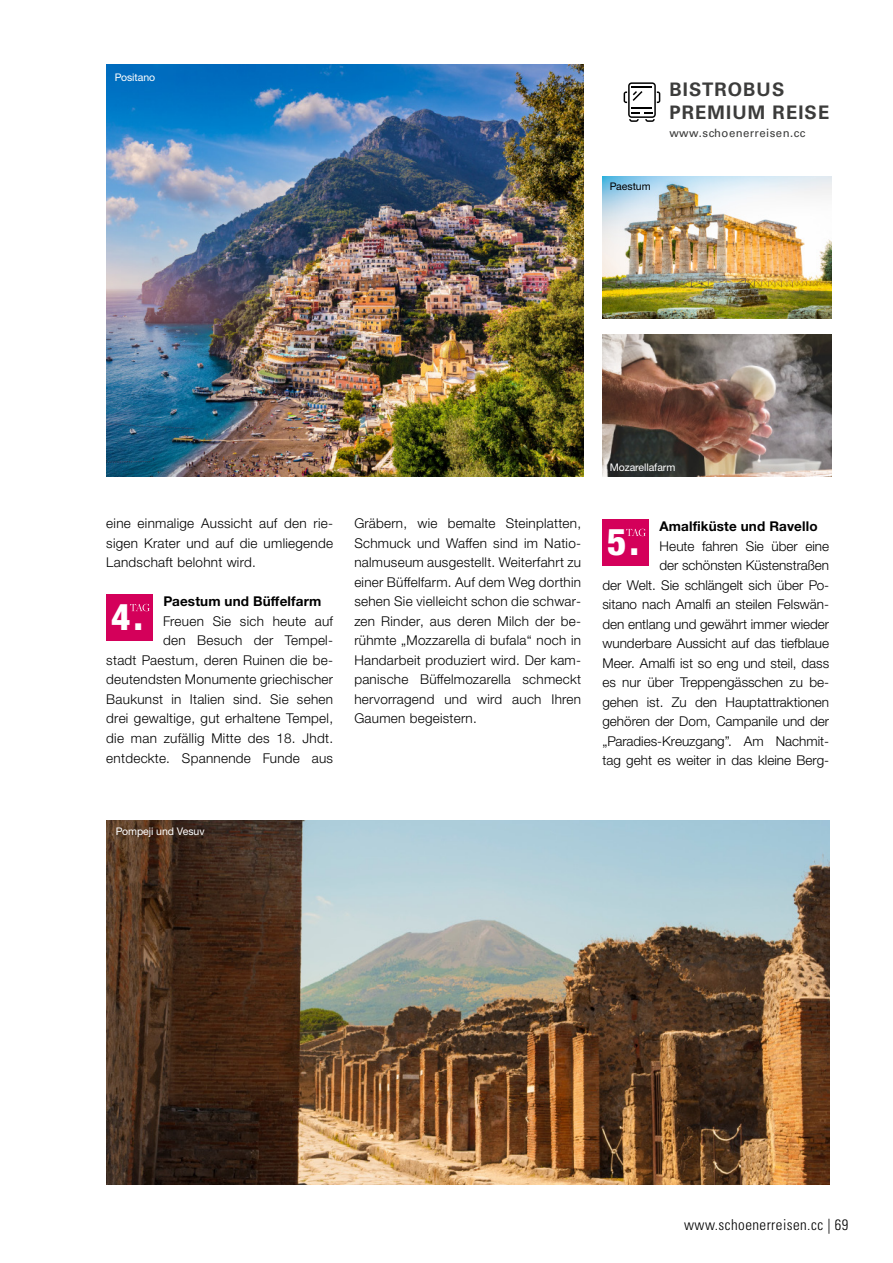
<style>
.page{position:relative;width:893px;height:1263px;background:#fff}
.page>*{position:absolute;margin:0;border:0;box-sizing:border-box;transform-origin:0 0}
.t1{font:800 condensed 37.2px "Helvetica Neue LTW1 G";color:#fff}
.t2{font:700 18.6px/23px "Univers";letter-spacing:.06em;color:#3c3c3b}
.t3{font:300 condensed 15px "Univers";letter-spacing:.03em;color:#000}
.Reisetexte{font:300 13.5px/19.5px "Helvetica Neue LTW1 G";color:#000;text-align:justify}
.Reisetexte-2{font:300 13.5px/19.5px "Helvetica Neue LTW1 G";letter-spacing:.02em;color:#000;text-align:right}
.Reisetitel_Überschriften{font:700 13.5px "Helvetica Neue LTW1 G";letter-spacing:.01em;color:#000}
.t4{font:11.4px "Univers";letter-spacing:.04em;color:#3c3c3b}
.Bildtext_weiss{font:10.5px "Helvetica Neue LTW1 G";letter-spacing:-.005em;color:#fff}
.Bildtext_schwarz{font:10.5px "Helvetica Neue LTW1 G";letter-spacing:-.005em;color:#000}
</style>
<div class="page">
<div style="left:106px;top:594px;width:47px;height:46px;background:#d4005a"></div>
<svg style="left:130px;top:604px;width:20px;height:7px"></svg>
<div style="left:602px;top:519px;width:47px;height:46px;background:#d4005a"></div>
<svg style="left:626px;top:529px;width:20px;height:7px"></svg>
<img style="left:106px;top:821px;width:723px;height:363px">
<img style="left:106px;top:64px;width:478px;height:412px">
<img style="left:602px;top:334px;width:229px;height:142px">
<img style="left:602px;top:176px;width:229px;height:142px">
<svg style="left:624px;top:82px;width:36px;height:40px"></svg>
<p class="Bildtext_weiss" style="left:115px;top:71px;width:42px">Positano</p>
<p class="Bildtext_schwarz" style="left:610px;top:180px;width:42px">Paestum</p>
<p class="t2" style="left:669px;top:78px;width:161px">BISTROBUS<br>PREMIUM REISE</p>
<p class="t4" style="left:669px;top:126px;width:138px">www.schoenerreisen.cc</p>
<p class="Reisetexte" style="left:106px;top:514px;width:228px">eine einmalige Aussicht auf den rie&shy;sigen Krater und auf die umliegende Landschaft belohnt wird.</p>
<p class="t1" style="left:111px;top:594px;width:33px">4.</p>
<p class="Reisetitel_Überschriften" style="left:163px;top:593px;width:159px">Paestum und Büffelfarm</p>
<p class="Reisetexte-2" style="left:106px;top:611px;width:228px">Freuen Sie sich heute auf<br>den Besuch der Tempel-<br>stadt Paestum, deren Ruinen die be&shy;deutendsten Monumente griechischer<br>Baukunst in Italien sind. Sie sehen drei gewaltige, gut erhaltene Tempel, die man zufällig Mitte des 18. Jhdt. entdeckte. Spannende Funde aus</p>
<p class="Bildtext_weiss" style="left:610px;top:461px;width:67px">Mozarellafarm</p>
<p class="Reisetexte" style="left:354px;top:514px;width:228px">Gräbern, wie bemalte Steinplatten, Schmuck und Waffen sind im Natio&shy;nalmuseum ausgestellt. Weiterfahrt zu einer Büffelfarm. Auf dem Weg dorthin sehen Sie vielleicht schon die schwar&shy;zen Rinder, aus deren Milch der be&shy;rühmte „Mozzarella di bufala“ noch in Handarbeit produziert wird. Der kam&shy;panische Büffelmozarella schmeckt hervorragend und wird auch Ihren Gaumen begeistern.</p>
<p class="t1" style="left:607px;top:519px;width:33px">5.</p>
<p class="Reisetitel_Überschriften" style="left:659px;top:518px;width:160px">Amalfiküste und Ravello</p>
<p class="Reisetexte" style="left:602px;top:536px;width:228px;text-align:right">Heute fahren Sie über eine<br>der schönsten Küstenstraßen<br>der Welt. Sie schlängelt sich über Po&shy;sitano nach Amalfi an steilen Felswän&shy;den entlang und gewährt immer wieder wunderbare Aussicht auf das tiefblaue Meer. Amalfi ist so eng und steil, dass es nur über Treppengässchen zu be&shy;gehen ist. Zu den Hauptattraktionen gehören der Dom, Campanile und der „Paradies-Kreuzgang”. Am Nachmit&shy;tag geht es weiter in das kleine Berg-</p>
<p class="Bildtext_weiss" style="left:116px;top:825px;width:90px">Pompeji und Vesuv</p>
<p class="t3" style="left:684px;top:1216px;width:166px">www.schoenerreisen.cc | 69</p>
</div>
